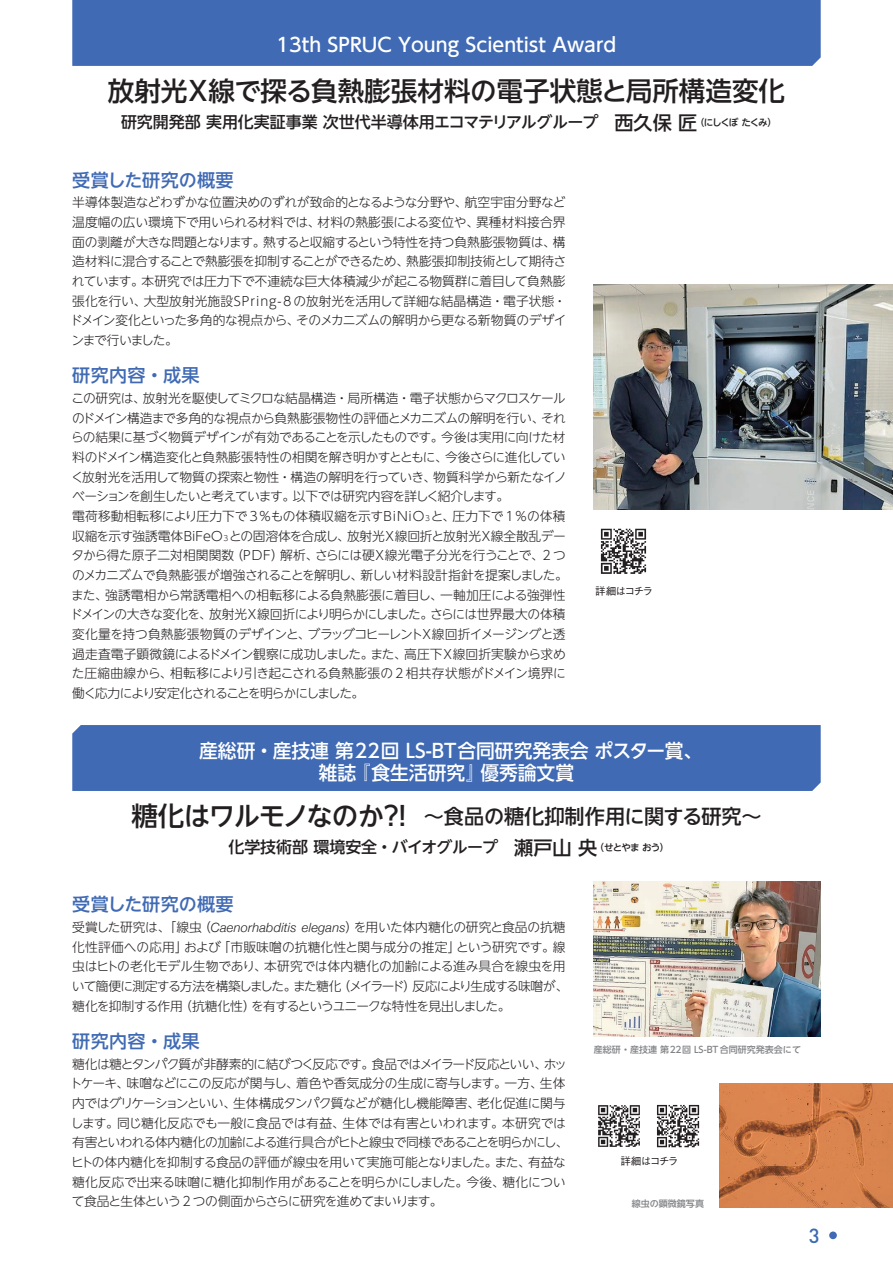
<style>
.page{position:relative;width:893px;height:1263px;background:#fff}
.page>*{position:absolute;margin:0;border:0;box-sizing:border-box;transform-origin:0 0}
.t1{font:500 26.55px "UD Shin Go NT Pr 6 N";color:#231f20}
.t2{font:500 20.25px "UD Shin Go NT Pr 6 N";letter-spacing:-.005em;color:#231f20}
.t3{font:500 20.25px "DIN Pro";color:#3c6ab4}
.t4{font:500 19.2px/22.4px "UD Shin Go NT Pr 6 N";color:#fff;text-align:center}
.t5{font:500 18px "UD Shin Go NT Pr 6 N";letter-spacing:.02em;color:#406ab4}
.t6{font:500 15.9px "UD Shin Go NT Pr 6 N";color:#231f20}
.t7{font:300 12.75px/19.6px "UD Shin Go NT Pr 6 N";letter-spacing:-.035em;color:#231f20}
.t8{font:500 10.65px "Gothic BBB Pr 6 N";letter-spacing:-.135em;color:#231f20}
.t9{font:500 9px "UD Shin Go NT Pr 6 N";color:#808285}
.s1{font-size:19.2px}
.s2{font-size:7.5px}
.s3{font-size:26.55px}
.s4{font-family:"Helvetica Neue";font-style:italic}
</style>
<div class="page">
<img style="left:720px;top:1084px;width:173px;height:124px">
<img style="left:598px;top:1105px;width:42px;height:42px">
<img style="left:657px;top:1104px;width:43px;height:44px">
<img style="left:594px;top:881px;width:227px;height:156px">
<div style="left:72px;top:725px;width:749px;height:66px;background:#406ab4"></div>
<div style="left:72px;top:0;width:749px;height:66px;background:#406ab4"></div>
<img style="left:600px;top:528px;width:47px;height:46px">
<img style="left:594px;top:284px;width:299px;height:225px">
<div style="left:829px;top:1231px;width:8px;height:8px;background:#406ab4;border-radius:50%"></div>
<h3 class="t4" style="left:277px;top:33px;width:341px">13th SPRUC Young Scientist Award</h3>
<h1 class="t1" style="left:108px;top:69px;width:679px">放射光X線で探る負熱膨張材料の電子状態と局所構造変化</h1>
<p class="t6" style="left:121px;top:109px;width:657px">研究開発部 実用化実証事業 次世代半導体用エコマテリアルグループ　<span class="s1">西久保 匠</span><sup>（にしくぼ</sup> <sup>たくみ）</sup></p>
<h3 class="t5" style="left:72px;top:165px;width:163px">受賞した研究の概要</h3>
<p class="t7" style="left:70px;top:192px;width:498px;text-align:justify">半導体製造などわずかな位置決めのずれが致命的となるような分野や、航空宇宙分野など温度幅の広い環境下で用いられる材料では、材料の熱膨張による変位や、異種材料接合界面の剥離が大きな問題となります。熱すると収縮するという特性を持つ負熱膨張物質は、構造材料に混合することで熱膨張を抑制することができるため、熱膨張抑制技術として期待されています。本研究では圧力下で不連続な巨大体積減少が起こる物質群に着目して負熱膨張化を行い、大型放射光施設SPring-8 の放射光を活用して詳細な結晶構造・電子状態・ドメイン変化といった多角的な視点から、そのメカニズムの解明から更なる新物質のデザインまで行いました。</p>
<h3 class="t5" style="left:72px;top:361px;width:129px">研究内容・成果</h3>
<p class="t7" style="left:70px;top:388px;width:499px">この研究は、放射光を駆使してミクロな結晶構造・局所構造・電子状態からマクロスケールのドメイン構造まで多角的な視点から負熱膨張物性の評価とメカニズムの解明を行い、それらの結果に基づく物質デザインが有効であることを示したものです。今後は実用に向けた材料のドメイン構造変化と負熱膨張特性の相関を解き明かすとともに、今後さらに進化していく放射光を活用して物質の探索と物性・構造の解明を行っていき、物質科学から新たなイノベーションを創生したいと考えています。以下では研究内容を詳しく紹介します。<br>電荷移動相転移により圧力下で3%もの体積収縮を示すBiNiO<span class="s2">3</span>と、圧力下で1%の体積収縮を示す強誘電体BiFeO<span class="s2">3</span>との固溶体を合成し、放射光X線回折と放射光X線全散乱データから得た原子二対相関関数（PDF）解析、さらには硬X線光電子分光を行うことで、2 つのメカニズムで負熱膨張が増強されることを解明し、新しい材料設計指針を提案しました。また、強誘電相から常誘電相への相転移による負熱膨張に着目し、一軸加圧による強弾性ドメインの大きな変化を、放射光X線回折により明らかにしました。さらには世界最大の体積変化量を持つ負熱膨張物質のデザインと、ブラッグコヒーレントX線回折イメージングと透過走査電子顕微鏡によるドメイン観察に成功しました。また、高圧下X線回折実験から求めた圧縮曲線から、相転移により引き起こされる負熱膨張の 2 相共存状態がドメイン境界に働く応力により安定化されることを明らかにしました。</p>
<p class="t8" style="left:595px;top:583px;width:60px">詳細はコチラ</p>
<h3 class="t4" style="left:199px;top:739px;width:505px">産総研・産技連 第22回 LS-BT合同研究発表会 ポスター賞、雑誌『食生活研究』優秀論文賞</h3>
<h2 class="t2" style="left:131px;top:799px;width:632px"><span class="s3">糖化はワルモノなのか？！</span> ～食品の糖化抑制作用に関する研究～</h2>
<p class="t6" style="left:228px;top:834px;width:443px">化学技術部 環境安全・バイオグループ　<span class="s1">瀬戸山 央</span><sup>（せとやま</sup> <sup>おう）</sup></p>
<h3 class="t5" style="left:72px;top:890px;width:163px">受賞した研究の概要</h3>
<p class="t7" style="left:72px;top:917px;width:498px">受賞した研究は、「線虫（<span class="s4">Caenorhabditis elegans</span>）を用いた体内糖化の研究と食品の抗糖化性評価への応用」および「市販味噌の抗糖化性と関与成分の推定」という研究です。線虫はヒトの老化モデル生物であり、本研究では体内糖化の加齢による進み具合を線虫を用いて簡便に測定する方法を構築しました。また糖化（メイラード）反応により生成する味噌が、糖化を抑制する作用（抗糖化性）を有するというユニークな特性を見出しました。</p>
<h3 class="t5" style="left:72px;top:1026px;width:129px">研究内容・成果</h3>
<p class="t7" style="left:70px;top:1053px;width:500px">糖化は糖とタンパク質が非酵素的に結びつく反応です。食品ではメイラード反応といい、ホットケーキ、味噌などにこの反応が関与し、着色や香気成分の生成に寄与します。一方、生体内ではグリケーションといい、生体構成タンパク質などが糖化し機能障害、老化促進に関与します。同じ糖化反応でも一般に食品では有益、生体では有害といわれます。本研究では有害といわれる体内糖化の加齢による進行具合がヒトと線虫で同様であることを明らかにし、ヒトの体内糖化を抑制する食品の評価が線虫を用いて実施可能となりました。また、有益な糖化反応で出来る味噌に糖化抑制作用があることを明らかにしました。今後、糖化について食品と生体という 2 つの側面からさらに研究を進めてまいります。</p>
<p class="t9" style="left:594px;top:1042px;width:209px">産総研・産技連 第22回 LS-BT合同研究発表会にて</p>
<p class="t8" style="left:620px;top:1152px;width:60px">詳細はコチラ</p>
<p class="t9" style="left:632px;top:1196px;width:74px">線虫の顕微鏡写真</p>
<h2 class="t3" style="left:809px;top:1221px;width:12px">3</h2>
</div>
